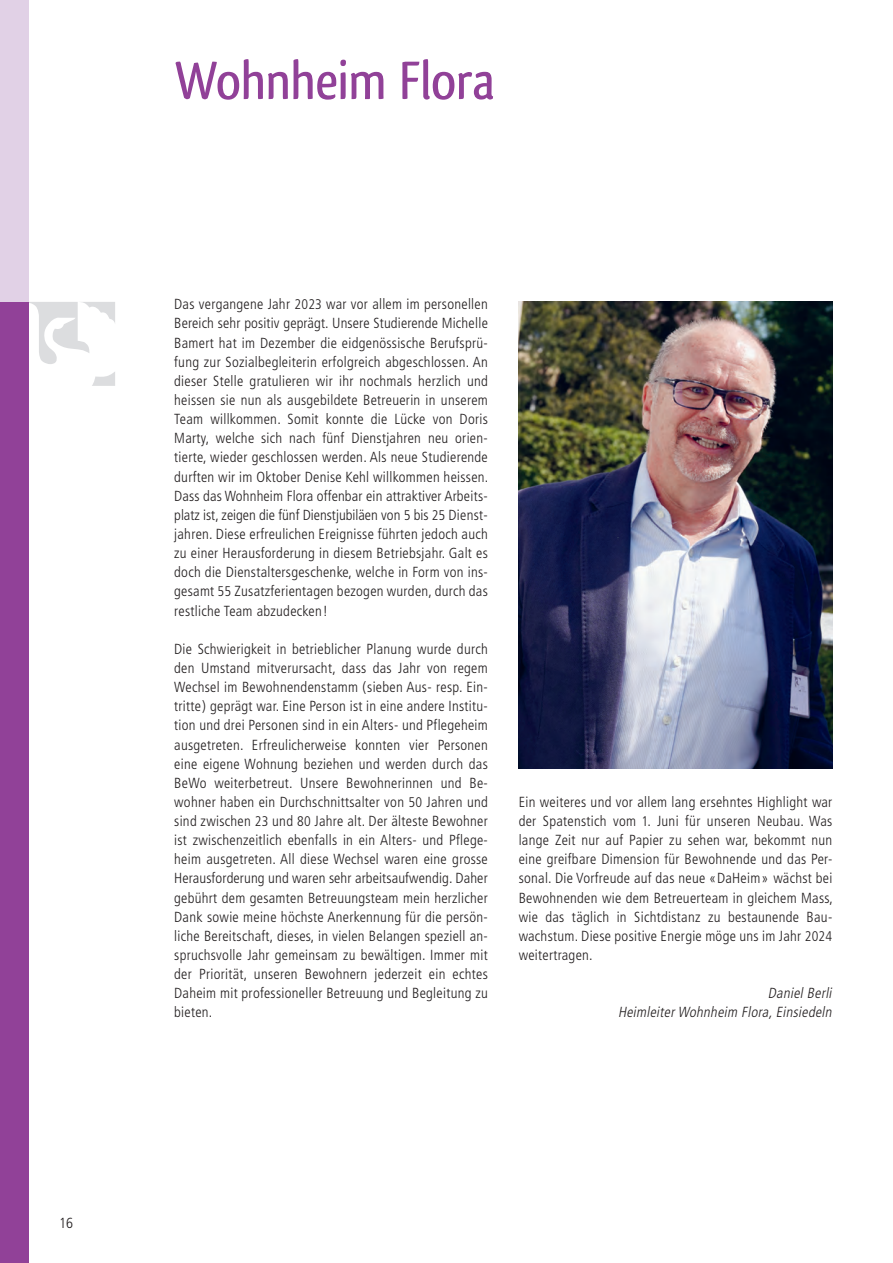
<style>
.page{position:relative;width:893px;height:1263px;background:#fff}
.page>*{position:absolute;margin:0;border:0;box-sizing:border-box;transform-origin:0 0}
.t1{font:500 56.25px "Qlassik";letter-spacing:-.005em;color:#914198}
.t2{font:300 condensed 14.55px/19.2px "Frutiger LT Std";letter-spacing:.02em;color:#231f20;text-align:justify}
.t3{font:italic 300 condensed 14.55px/19.2px "Frutiger LT Std";color:#231f20;text-align:right}
.s1{font-size:13.95px}
</style>
<div class="page">
<svg style="left:29px;top:302px;width:86px;height:62px"></svg>
<svg style="left:92px;top:372px;width:23px;height:14px"></svg>
<div style="left:0;top:0;width:29px;height:302px;background:#e1d1e6"></div>
<div style="left:0;top:302px;width:29px;height:961px;background:#914198"></div>
<img style="left:519px;top:302px;width:313px;height:466px">
<p class="t2" style="left:59px;top:1213px;width:16px">16</p>
<h1 class="t1" style="left:174px;top:47px;width:322px">Wohnheim Flora</h1>
<p class="t2" style="left:174px;top:295px;width:316px">Das vergangene Jahr <span class="s1">2023</span> war vor allem im personellen Bereich sehr positiv geprägt. Unsere Studierende Michelle Bamert hat im Dezember die eidgenössische Berufsprü&shy;fung zur Sozialbegleiterin erfolgreich abgeschlossen. An dieser Stelle gratulieren wir ihr nochmals herzlich und heissen sie nun als ausgebildete Betreuerin in unserem Team willkommen. Somit konnte die Lücke von Doris Marty, welche sich nach fünf Dienstjahren neu orien&shy;tierte, wieder geschlossen werden. Als neue Studierende durften wir im Oktober Denise Kehl willkommen heissen.<br>Dass das Wohnheim Flora offenbar ein attraktiver Arbeits&shy;platz ist, zeigen die fünf Dienstjubiläen von <span class="s1">5</span> bis <span class="s1">25</span> Dienst&shy;jahren. Diese erfreulichen Ereignisse führten jedoch auch zu einer Herausforderung in diesem Betriebsjahr. Galt es doch die Dienstaltersgeschenke, welche in Form von ins&shy;gesamt <span class="s1">55</span> Zusatzferientagen bezogen wurden, durch das restliche Team abzudecken!</p>
<p class="t2" style="left:174px;top:639px;width:315px">Die Schwierigkeit in betrieblicher Planung wurde durch den Umstand mitverursacht, dass das Jahr von regem Wechsel im Bewohnendenstamm (sieben Aus- resp. Ein&shy;tritte) geprägt war. Eine Person ist in eine andere Institu&shy;tion und drei Personen sind in ein Alters- und Pflegeheim ausgetreten. Erfreulicherweise konnten vier Personen eine eigene Wohnung beziehen und werden durch das BeWo weiterbetreut. Unsere Bewohnerinnen und Be&shy;wohner haben ein Durchschnittsalter von <span class="s1">50</span> Jahren und sind zwischen <span class="s1">23</span> und <span class="s1">80</span> Jahre alt. Der älteste Bewohner ist zwischenzeitlich ebenfalls in ein Alters- und Pflege&shy;heim ausgetreten. All diese Wechsel waren eine grosse Herausforderung und waren sehr arbeitsaufwendig. Daher gebührt dem gesamten Betreuungsteam mein herzlicher Dank sowie meine höchste Anerkennung für die persön&shy;liche Bereitschaft, dieses, in vielen Belangen speziell an&shy;spruchsvolle Jahr gemeinsam zu bewältigen. Immer mit der Priorität, unseren Bewohnern jederzeit ein echtes Daheim mit professioneller Betreuung und Begleitung zu bieten.</p>
<p class="t2" style="left:519px;top:792px;width:316px">Ein weiteres und vor allem lang ersehntes Highlight war der Spatenstich vom <span class="s1">1</span>. Juni für unseren Neubau. Was lange Zeit nur auf Papier zu sehen war, bekommt nun eine greifbare Dimension für Bewohnende und das Per&shy;sonal. Die Vorfreude auf das neue «DaHeim» wächst bei Bewohnenden wie dem Betreuerteam in gleichem Mass, wie das täglich in Sichtdistanz zu bestaunende Bau&shy;wachstum. Diese positive Energie möge uns im Jahr <span class="s1">2024 </span>weitertragen.</p>
<p class="t3" style="left:618px;top:984px;width:218px">Daniel Berli<br>HeimleiterWohnheim Flora,Einsiedeln</p>
</div>
